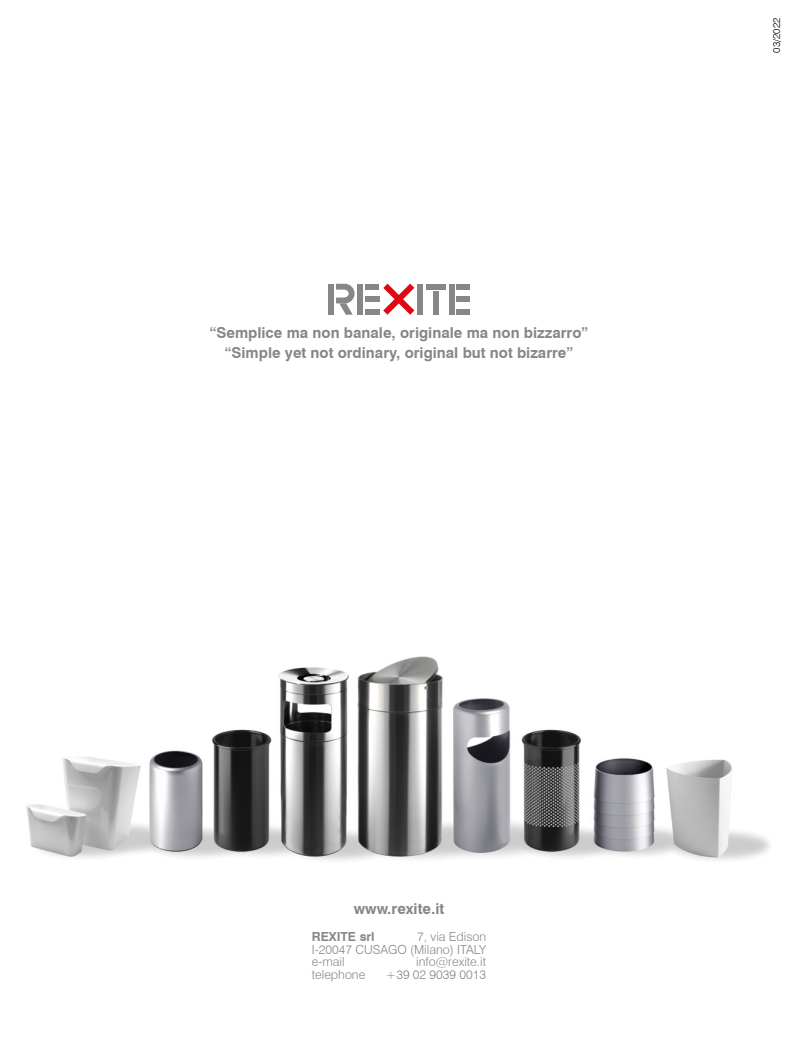
<style>
.page{position:relative;width:798px;height:1053px;background:#fff}
.page>*{position:absolute;margin:0;border:0;box-sizing:border-box;transform-origin:0 0}
.t1{font:700 15px "Swiss 721 BT";color:#878787}
.t2{font:300 12.5px "Swiss 721 BT";color:#878787}
.t3{font:700 12.5px "Swiss 721 BT";color:#878787}
.t4{font:300 10px "Swiss 721 BT";color:#000}
</style>
<div class="page">
<img style="left:26px;top:656px;width:744px;height:205px">
<div style="left:417px;top:284px;width:6px;height:31px;background:#878787"></div>
<svg style="left:383px;top:283px;width:31px;height:32px"></svg>
<div style="left:448px;top:284px;width:6px;height:31px;background:#878787"></div>
<div style="left:456px;top:284px;width:13px;height:6px;background:#878787"></div>
<div style="left:456px;top:296px;width:13px;height:6px;background:#878787"></div>
<div style="left:456px;top:309px;width:13px;height:6px;background:#878787"></div>
<div style="left:357px;top:284px;width:6px;height:31px;background:#878787"></div>
<div style="left:365px;top:284px;width:14px;height:6px;background:#878787"></div>
<div style="left:365px;top:309px;width:14px;height:6px;background:#878787"></div>
<div style="left:365px;top:296px;width:14px;height:6px;background:#878787"></div>
<div style="left:426px;top:284px;width:19px;height:6px;background:#878787"></div>
<div style="left:433px;top:291px;width:6px;height:24px;background:#878787"></div>
<div style="left:328px;top:284px;width:6px;height:31px;background:#878787"></div>
<svg style="left:336px;top:284px;width:18px;height:31px"></svg>
<p class="t1" style="left:210px;top:323px;width:379px">“Semplice ma non banale, originale ma non bizzarro”</p>
<p class="t1" style="left:225px;top:343px;width:349px">“Simple yet not ordinary, original but not bizarre”</p>
<p class="t4" style="left:770px;top:53px;width:36px;rotate:-90deg">03/2022</p>
<p class="t1" style="left:353px;top:899px;width:92px">www.rexite.it</p>
<p class="t3" style="left:311px;top:929px;width:64px">REXITE srl</p>
<p class="t2" style="left:311px;top:941px;width:176px">I-20047 CUSAGO (Milano) ITALY</p>
<p class="t2" style="left:311px;top:954px;width:34px">e-mail</p>
<p class="t2" style="left:311px;top:966px;width:55px">telephone</p>
<p class="t2" style="left:417px;top:929px;width:70px">7, via Edison</p>
<p class="t2" style="left:416px;top:954px;width:72px">info@rexite.it</p>
<p class="t2" style="left:386px;top:966px;width:102px">+39 02 9039 0013</p>
</div>
